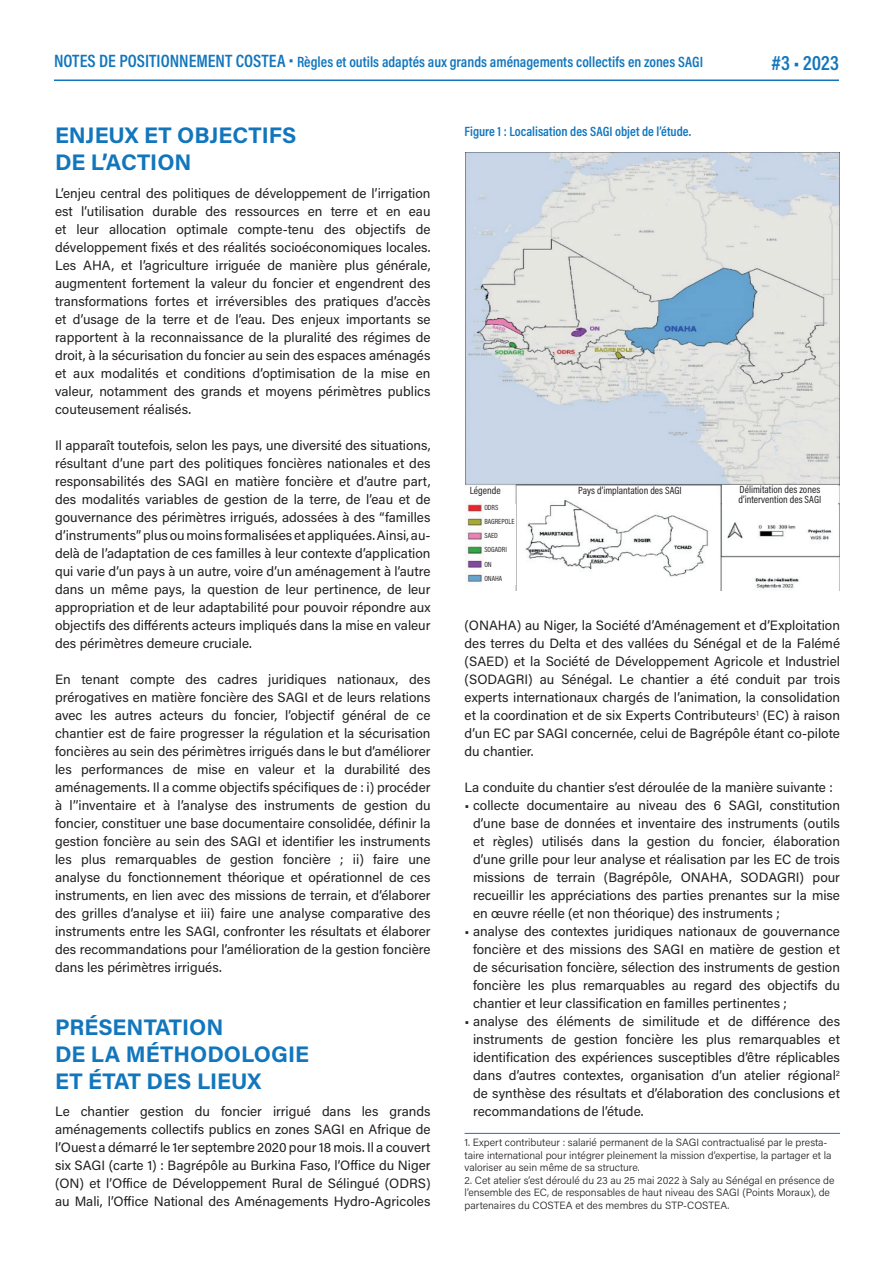
<style>
.page{position:relative;width:893px;height:1263px;background:#fff}
.page>*{position:absolute;margin:0;border:0;box-sizing:border-box;transform-origin:0 0}
.t1{font:700 22.5px/27px "Acumin Pro";color:#1276bd}
.t2{font:600 21px "Acumin Pro Cond";color:#1276bd}
.t3{font:600 15px "Acumin Pro Cond";color:#1276bd}
.t4{font:13.5px/18px "Acumin Pro";color:#231f20;text-align:justify}
.t5{font:600 13.5px "Acumin Pro Cond";color:#1276bd}
.t6{font:300 10.5px/12.6px "Acumin Pro";color:#231f20}
.t7{font:10.5px/10.5px "Acumin Pro Cond";color:#231f20}
.t8{font:7.5px/14.2px "Acumin Pro Cond";color:#231f20}
.s1{font-size:18px}
</style>
<div class="page">
<hr style="left:465px;top:1133px;width:375px;height:1px;background:#1276bd">
<hr style="left:54px;top:80px;width:785px;height:1px;background:#1276bd">
<img style="left:466px;top:153px;width:373px;height:437px">
<div style="left:722px;top:485px;width:116px;height:24px;background:#fff"></div>
<div style="left:470px;top:486px;width:42px;height:14px;background:#fff"></div>
<div style="left:578px;top:486px;width:136px;height:14px;background:#fff"></div>
<div style="left:484px;top:504px;width:32px;height:81px;background:#fff"></div>
<p class="t3" style="left:54px;top:52px;width:651px"><span class="s1">NOTES DE POSITIONNEMENT COSTEA •</span> Règles et outils adaptés aux grands aménagements collectifs en zones SAGI</p>
<h2 class="t2" style="left:771px;top:49px;width:69px">#3 • 2023</h2>
<h1 class="t1" style="left:55px;top:120px;width:243px">ENJEUX ET OBJECTIFS<br>DE L’ACTION</h1>
<p class="t4" style="left:55px;top:184px;width:377px">L’enjeu central des politiques de développement de l’irrigation est l’utilisation durable des ressources en terre et en eau et leur allocation optimale compte-tenu des objectifs de développement fixés et des réalités socioéconomiques locales.<br>Les AHA, et l’agriculture irriguée de manière plus générale, augmentent fortement la valeur du foncier et engendrent des transformations fortes et irréversibles des pratiques d’accès et d’usage de la terre et de l’eau. Des enjeux importants se rapportent à la reconnaissance de la pluralité des régimes de droit, à la sécurisation du foncier au sein des espaces aménagés et aux modalités et conditions d’optimisation de la mise en valeur, notamment des grands et moyens périmètres publics couteusement réalisés.</p>
<p class="t4" style="left:55px;top:436px;width:377px">Il apparaît toutefois, selon les pays, une diversité des situations, résultant d’une part des politiques foncières nationales et des responsabilités des SAGI en matière foncière et d’autre part, des modalités variables de gestion de la terre, de l’eau et de gouvernance des périmètres irrigués, adossées à des “familles d’instruments” plus ou moins formalisées et appliquées. Ainsi, au&shy;delà de l’adaptation de ces familles à leur contexte d’application qui varie d’un pays à un autre, voire d’un aménagement à l’autre dans un même pays, la question de leur pertinence, de leur appropriation et de leur adaptabilité pour pouvoir répondre aux objectifs des différents acteurs impliqués dans la mise en valeur des périmètres demeure cruciale.</p>
<p class="t4" style="left:55px;top:670px;width:377px">En tenant compte des cadres juridiques nationaux, des prérogatives en matière foncière des SAGI et de leurs relations avec les autres acteurs du foncier, l’objectif général de ce chantier est de faire progresser la régulation et la sécurisation foncières au sein des périmètres irrigués dans le but d’améliorer les performances de mise en valeur et la durabilité des aménagements. Il a comme objectifs spécifiques de : i) procéder à l’’inventaire et à l’analyse des instruments de gestion du foncier, constituer une base documentaire consolidée, définir la gestion foncière au sein des SAGI et identifier les instruments les plus remarquables de gestion foncière ; ii) faire une analyse du fonctionnement théorique et opérationnel de ces instruments, en lien avec des missions de terrain, et d’élaborer des grilles d’analyse et iii) faire une analyse comparative des instruments entre les SAGI, confronter les résultats et élaborer des recommandations pour l’amélioration de la gestion foncière dans les périmètres irrigués.</p>
<h1 class="t1" style="left:55px;top:1013px;width:255px">PRÉSENTATION<br>DE LA MÉTHODOLOGIE<br>ET ÉTAT DES LIEUX</h1>
<p class="t4" style="left:55px;top:1102px;width:377px">Le chantier gestion du foncier irrigué dans les grands aménagements collectifs publics en zones SAGI en Afrique de l’Ouest a démarré le 1er septembre 2020 pour 18 mois. Il a couvert six SAGI (carte 1) : Bagrépôle au Burkina Faso, l’Office du Niger (ON) et l’Office de Développement Rural de Sélingué (ODRS) au Mali, l’Office National des Aménagements Hydro-Agricoles</p>
<p class="t5" style="left:465px;top:122px;width:228px">Figure 1 : Localisation des SAGI objet de l’étude.</p>
<p class="t7" style="left:470px;top:485px;width:32px">Légende</p>
<p class="t7" style="left:578px;top:485px;width:105px">Pays d’implantation des SAGI</p>
<p class="t8" style="left:484px;top:500px;width:32px">ODRS<br>BAGREPOLE<br>SAED<br>SOGADRI<br>ON<br>ONAHA</p>
<p class="t7" style="left:738px;top:484px;width:84px">Délimitation des zones d’intervention des SAGI</p>
<p class="t4" style="left:465px;top:616px;width:377px">(ONAHA) au Niger, la Société d’Aménagement et d’Exploitation des terres du Delta et des vallées du Sénégal et de la Falémé (SAED) et la Société de Développement Agricole et Industriel (SODAGRI) au Sénégal. Le chantier a été conduit par trois experts internationaux chargés de l’animation, la consolidation et la coordination et de six Experts Contributeurs<sup>1</sup> (EC) à raison d’un EC par SAGI concernée, celui de Bagrépôle étant co-pilote du chantier.</p>
<p class="t4" style="left:465px;top:778px;width:370px">La conduite du chantier s’est déroulée de la manière suivante :</p>
<p class="t4" style="left:473px;top:796px;width:369px;text-indent:-8px">• collecte documentaire au niveau des 6 SAGI, constitution d’une base de données et inventaire des instruments (outils et règles) utilisés dans la gestion du foncier, élaboration d’une grille pour leur analyse et réalisation par les EC de trois missions de terrain (Bagrépôle, ONAHA, SODAGRI) pour recueillir les appréciations des parties prenantes sur la mise en œuvre réelle (et non théorique) des instruments ;</p>
<p class="t4" style="left:473px;top:922px;width:369px;text-indent:-8px">• analyse des contextes juridiques nationaux de gouvernance foncière et des missions des SAGI en matière de gestion et de sécurisation foncière, sélection des instruments de gestion foncière les plus remarquables au regard des objectifs du chantier et leur classification en familles pertinentes ;</p>
<p class="t4" style="left:473px;top:1012px;width:369px;text-indent:-8px">• analyse des éléments de similitude et de différence des instruments de gestion foncière les plus remarquables et identification des expériences susceptibles d’être réplicables dans d’autres contextes, organisation d’un atelier régional<sup>2 </sup>de synthèse des résultats et d’élaboration des conclusions et recommandations de l’étude.</p>
<p class="t6" style="left:465px;top:1135px;width:368px">1. Expert contributeur : salarié permanent de la SAGI contractualisé par le presta&shy;taire international pour intégrer pleinement la mission d’expertise, la partager et la valoriser au sein même de sa structure.</p>
<p class="t6" style="left:465px;top:1173px;width:371px">2. Cet atelier s’est déroulé du 23 au 25 mai 2022 à Saly au Sénégal en présence de l’ensemble des EC, de responsables de haut niveau des SAGI (Points Moraux), de partenaires du COSTEA et des membres du STP-COSTEA.</p>
</div>
